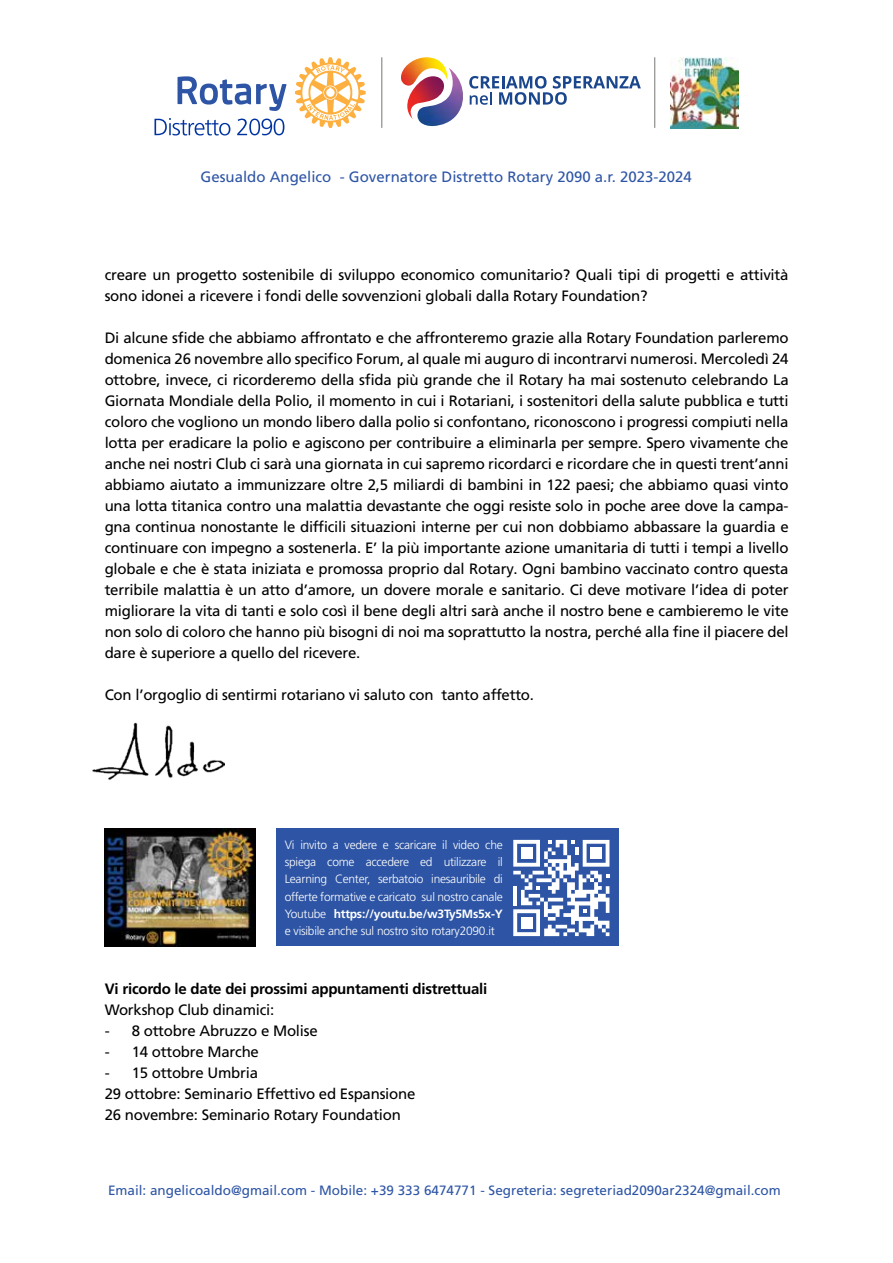
<style>
.page{position:relative;width:893px;height:1263px;background:#fff}
.page>*{position:absolute;margin:0;border:0;box-sizing:border-box;transform-origin:0 0}
.t1{font:15px/21px "Frutiger LT Pro";letter-spacing:-.015em;color:#000}
.t2{font:15px "Frutiger LT Pro";color:#2e55a5}
.t3{font:700 15px "Frutiger LT Pro";letter-spacing:-.015em;color:#000}
.t4{font:13.5px "Frutiger LT Pro";color:#2e55a5}
.t5{font:300 12px/17.2px "Frutiger LT Pro";letter-spacing:-.02em;color:#fff;text-align:justify}
.s1{font-weight:700}
</style>
<div class="page">
<img style="left:407px;top:86px;width:10px;height:33px">
<img style="left:401px;top:57px;width:45px;height:29px">
<img style="left:417px;top:68px;width:46px;height:58px">
<svg style="left:469px;top:76px;width:172px;height:29px"></svg>
<svg style="left:177px;top:76px;width:109px;height:35px"></svg>
<svg style="left:295px;top:57px;width:71px;height:71px"></svg>
<svg style="left:154px;top:118px;width:76px;height:17px"></svg>
<svg style="left:237px;top:119px;width:47px;height:16px"></svg>
<hr style="left:381px;top:57px;width:1px;height:71px;background:#9d9d9c">
<hr style="left:654px;top:57px;width:1px;height:71px;background:#9d9d9c">
<img style="left:670px;top:57px;width:69px;height:71px">
<img style="left:92px;top:722px;width:133px;height:58px">
<div style="left:276px;top:829px;width:343px;height:117px;background:#2e55a5"></div>
<svg style="left:513px;top:840px;width:96px;height:96px"></svg>
<div style="left:521px;top:847px;width:11px;height:12px;background:#fff"></div>
<div style="left:521px;top:917px;width:11px;height:11px;background:#fff"></div>
<div style="left:590px;top:847px;width:12px;height:12px;background:#fff"></div>
<img style="left:105px;top:829px;width:151px;height:117px">
<p class="t2" style="left:201px;top:168px;width:493px">Gesualdo Angelico - Governatore Distretto Rotary 2090 a.r. 2023-2024</p>
<p class="t1" style="left:105px;top:264px;width:685px">creare un progetto sostenibile di sviluppo economico comunitario? Quali tipi di progetti e attività sono idonei a ricevere i fondi delle sovvenzioni globali dalla Rotary Foundation?</p>
<p class="t1" style="left:105px;top:327px;width:685px;text-align:justify">Di alcune sfide che abbiamo affrontato e che affronteremo grazie alla Rotary Foundation parleremo domenica 26 novembre allo specifico Forum, al quale mi auguro di incontrarvi numerosi. Mercoledì 24 ottobre, invece, ci ricorderemo della sfida più grande che il Rotary ha mai sostenuto celebrando La Giornata Mondiale della Polio, il momento in cui i Rotariani, i sostenitori della salute pubblica e tutti coloro che vogliono un mondo libero dalla polio si confontano, riconoscono i progressi compiuti nella lotta per eradicare la polio e agiscono per contribuire a eliminarla per sempre. Spero vivamente che anche nei nostri Club ci sarà una giornata in cui sapremo ricordarci e ricordare che in questi trent’anni abbiamo aiutato a immunizzare oltre 2,5 miliardi di bambini in 122 paesi; che abbiamo quasi vinto una lotta titanica contro una malattia devastante che oggi resiste solo in poche aree dove la campa&shy;gna continua nonostante le difficili situazioni interne per cui non dobbiamo abbassare la guardia e continuare con impegno a sostenerla. E’ la più importante azione umanitaria di tutti i tempi a livello globale e che è stata iniziata e promossa proprio dal Rotary. Ogni bambino vaccinato contro questa terribile malattia è un atto d’amore, un dovere morale e sanitario. Ci deve motivare l’idea di poter migliorare la vita di tanti e solo così il bene degli altri sarà anche il nostro bene e cambieremo le vite non solo di coloro che hanno più bisogni di noi ma soprattutto la nostra, perché alla fine il piacere del dare è superiore a quello del ricevere.</p>
<p class="t1" style="left:105px;top:684px;width:431px">Con l’orgoglio di sentirmi rotariano vi saluto con tanto affetto.</p>
<p class="t5" style="left:285px;top:836px;width:220px">Vi invito a vedere e scaricare il video che spiega come accedere ed utilizzare il Learning Center, serbatoio inesauribile di offerte formative e caricato sul nostro canale Youtube <span class="s1">https://youtu.be/w3Ty5Ms5x-Y </span>e visibile anche sul nostro sito rotary2090.it</p>
<p class="t3" style="left:105px;top:980px;width:384px">Vi ricordo le date dei prossimi appuntamenti distrettuali</p>
<p class="t1" style="left:105px;top:999px;width:171px">Workshop Club dinamici:</p>
<p class="t1" style="left:105px;top:1020px;width:215px">- 8 ottobre Abruzzo e Molise</p>
<p class="t1" style="left:105px;top:1041px;width:156px">- 14 ottobre Marche</p>
<p class="t1" style="left:105px;top:1062px;width:312px">- 15 ottobre Umbria<br>29 ottobre: Seminario Effettivo ed Espansione<br>26 novembre: Seminario Rotary Foundation</p>
<p class="t4" style="left:108px;top:1182px;width:674px">Email: angelicoaldo@gmail.com - Mobile: +39 333 6474771 - Segreteria: segreteriad2090ar2324@gmail.com</p>
</div>
